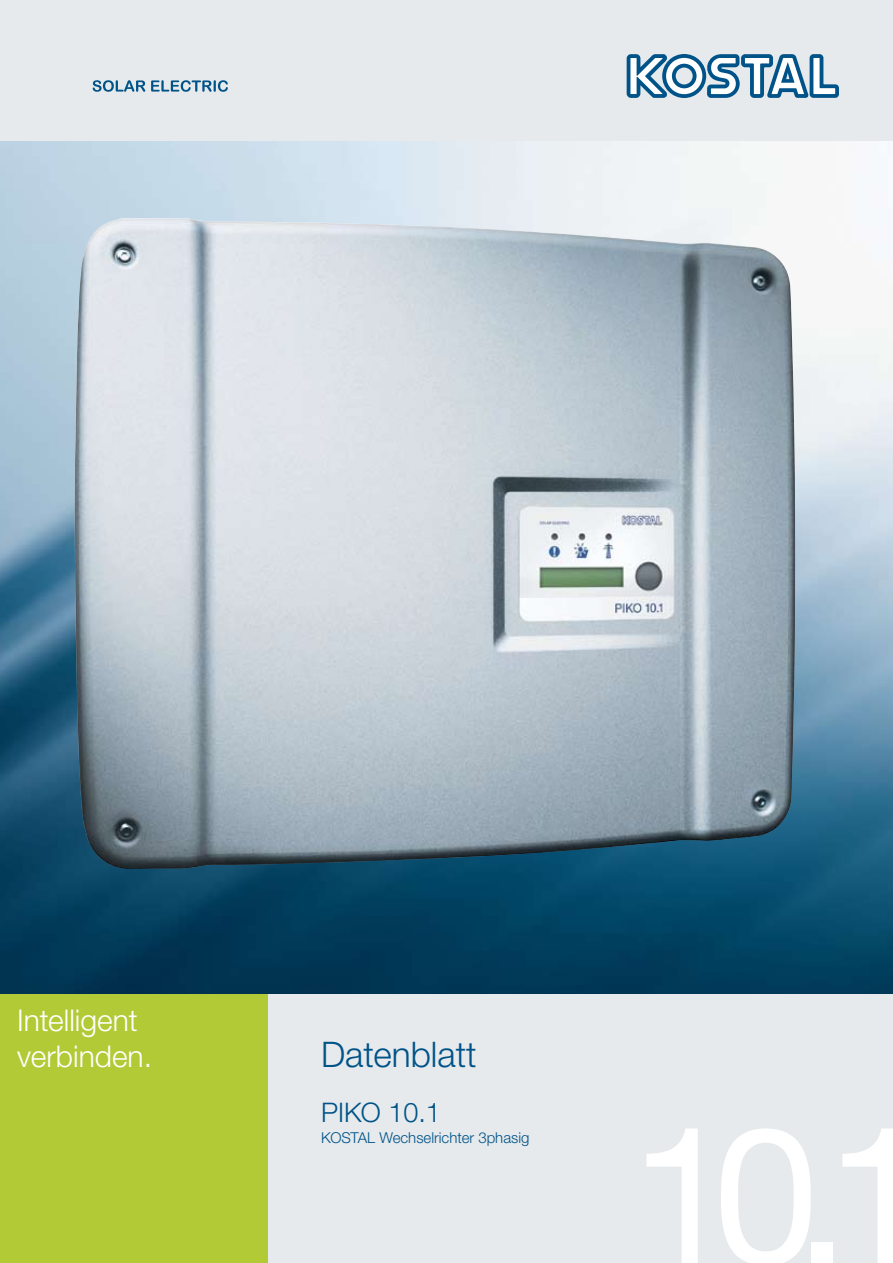
<style>
.page{position:relative;width:893px;height:1263px;background:#fff}
.page>*{position:absolute;margin:0;border:0;box-sizing:border-box;transform-origin:0 0}
.t1{font:190.2px "Helvetica Neue";color:#fff}
.t2{font:300 35.25px "Helvetica Neue LTW1 G";color:#005388}
.t3{font:300 30px/36px "Helvetica Neue LTW1 G";color:#fff}
.t4{font:300 27px "Helvetica Neue LTW1 G";color:#005388}
.t5{font:300 15px "Helvetica Neue LTW1 G";color:#005388}
</style>
<div class="page">
<div style="left:0;top:0;width:893px;height:141px;background:#e6eaec"></div>
<div style="left:0;top:994px;width:893px;height:269px;background:#e6eaec"></div>
<div style="left:0;top:994px;width:268px;height:269px;background:#b1ca35"></div>
<svg style="left:93px;top:80px;width:52px;height:12px"></svg>
<svg style="left:151px;top:80px;width:77px;height:12px"></svg>
<svg style="left:627px;top:54px;width:212px;height:44px"></svg>
<img style="left:0;top:141px;width:893px;height:853px">
<img style="left:74px;top:218px;width:721px;height:651px">
<h3 class="t3" style="left:17px;top:1002px;width:137px">Intelligent verbinden.</h3>
<h2 class="t2" style="left:321px;top:1033px;width:157px">Datenblatt</h2>
<h3 class="t4" style="left:321px;top:1095px;width:121px">PIKO 10.1</h3>
<p class="t5" style="left:321px;top:1128px;width:210px">KOSTAL Wechselrichter 3phasig</p>
<h1 class="t1" style="left:630px;top:1082px;width:303px">10.1</h1>
</div>
